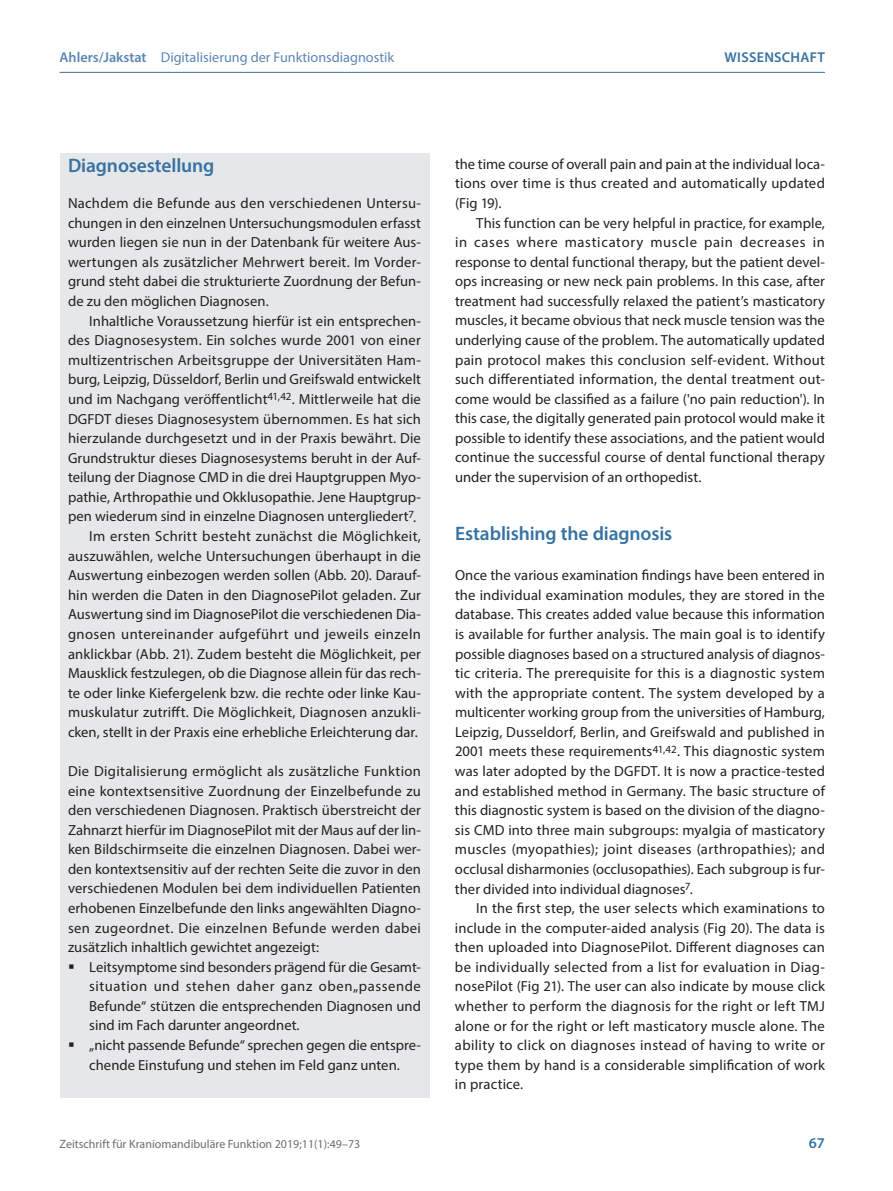
<style>
.page{position:relative;width:893px;height:1191px;background:#fff}
.page>*{position:absolute;margin:0;border:0;box-sizing:border-box;transform-origin:0 0}
.t1{font:600 19.5px "Myriad Pro";letter-spacing:-.005em;color:#3672a3}
.t2{font:600 15px "Myriad Pro";color:#3672a3}
.t3{font:14.7px/19.5px "Myriad Pro";letter-spacing:.005em;color:#231f20;text-align:justify}
.t4{font:14.7px "Myriad Pro";letter-spacing:.03em;color:#231f20}
.t5{font:14.25px "Myriad Pro";color:#5c86b3}
.t6{font:600 14.25px "Myriad Pro";color:#3672a3}
.t7{font:12px "Myriad Pro";color:#6c6d70}
.s1{font-weight:600}
</style>
<div class="page">
<hr style="left:60px;top:72px;width:765px;height:1px;background:#3672a3">
<div style="left:60px;top:153px;width:369px;height:944px;background:#e6e7e9"></div>
<p class="t5" style="left:60px;top:48px;width:336px"><span class="s1">Ahlers/Jakstat</span> Digitalisierung der Funktionsdiagnostik</p>
<p class="t6" style="left:725px;top:48px;width:22px">Wissenschaft</p>
<h1 class="t1" style="left:68px;top:153px;width:148px">Diagnosestellung</h1>
<p class="t3" style="left:68px;top:193px;width:354px">Nachdem die Befunde aus den verschiedenen Untersu&shy;chungen in den einzelnen Untersuchungsmodulen erfasst wurden liegen sie nun in der Datenbank für weitere Aus&shy;wertungen als zusätzlicher Mehrwert bereit. Im Vorder&shy;grund steht dabei die strukturierte Zuordnung der Befun&shy;de zu den möglichen Diagnosen.</p>
<p class="t3" style="left:89px;top:311px;width:333px">Inhaltliche Voraussetzung hierfür ist ein entsprechen-</p>
<p class="t3" style="left:68px;top:330px;width:354px">des Diagnosesystem. Ein solches wurde 2001 von einer</p>
<p class="t3" style="left:68px;top:350px;width:354px">multizentrischen Arbeitsgruppe der Universitäten Ham-</p>
<p class="t3" style="left:68px;top:369px;width:354px">burg, Leipzig, Düsseldorf, Berlin und Greifswald entwickelt</p>
<p class="t3" style="left:68px;top:389px;width:354px">und im Nachgang veröffentlicht<sup>41,42</sup>. Mittlerweile hat die</p>
<p class="t3" style="left:68px;top:409px;width:354px">DGFDT dieses Diagnosesystem übernommen. Es hat sich</p>
<p class="t3" style="left:68px;top:428px;width:354px">hierzulande durchgesetzt und in der Praxis bewährt. Die</p>
<p class="t3" style="left:68px;top:448px;width:354px">Grundstruktur dieses Diagnosesystems beruht in der Auf-</p>
<p class="t3" style="left:68px;top:467px;width:354px">teilung der Diagnose CMD in die drei Hauptgruppen Myo-</p>
<p class="t3" style="left:68px;top:487px;width:354px">pathie, Arthropathie und Okklusopathie. Jene Hauptgrup-</p>
<p class="t3" style="left:68px;top:506px;width:350px">pen wiederum sind in einzelne Diagnosen untergliedert<sup>7</sup>.</p>
<p class="t3" style="left:89px;top:526px;width:333px">Im ersten Schritt besteht zunächst die Möglichkeit,</p>
<p class="t3" style="left:68px;top:546px;width:354px">auszuwählen, welche Untersuchungen überhaupt in die</p>
<p class="t3" style="left:68px;top:565px;width:354px">Auswertung einbezogen werden sollen (Abb. 20). Darauf-</p>
<p class="t3" style="left:68px;top:585px;width:354px">hin werden die Daten in den DiagnosePilot geladen. Zur</p>
<p class="t3" style="left:68px;top:604px;width:354px">Auswertung sind im DiagnosePilot die verschiedenen Dia-</p>
<p class="t4" style="left:68px;top:625px;width:354px">gnosen untereinander aufgeführt und jeweils einzeln</p>
<p class="t3" style="left:68px;top:643px;width:354px">anklickbar (Abb. 21). Zudem besteht die Möglichkeit, per</p>
<p class="t3" style="left:68px;top:663px;width:354px">Mausklick festzulegen, ob die Diagnose allein für das rech-</p>
<p class="t3" style="left:68px;top:683px;width:354px">te oder linke Kiefergelenk bzw. die rechte oder linke Kau-</p>
<p class="t3" style="left:68px;top:702px;width:354px">muskulatur zutrifft. Die Möglichkeit, Diagnosen anzukli-</p>
<p class="t3" style="left:68px;top:722px;width:351px">cken, stellt in der Praxis eine erhebliche Erleichterung dar.</p>
<p class="t3" style="left:68px;top:761px;width:354px">Die Digitalisierung ermöglicht als zusätzliche Funktion eine kontextsensitive Zuordnung der Einzelbefunde zu den verschiedenen Diagnosen. Praktisch überstreicht der Zahnarzt hierfür im DiagnosePilot mit der Maus auf der lin&shy;ken Bildschirmseite die einzelnen Diagnosen. Dabei wer&shy;den kontextsensitiv auf der rechten Seite die zuvor in den verschiedenen Modulen bei dem individuellen Patienten erhobenen Einzelbefunde den links angewählten Diagno&shy;sen zugeordnet. Die einzelnen Befunde werden dabei zusätzlich inhaltlich gewichtet angezeigt:</p>
<p class="t3" style="left:89px;top:956px;width:333px;text-indent:-21px">▪ Leitsymptome sind besonders prägend für die Gesamt&shy;situation und stehen daher ganz oben„passende Befunde“ stützen die entsprechenden Diagnosen und sind im Fach darunter angeordnet.</p>
<p class="t3" style="left:68px;top:1035px;width:354px;text-align:center">▪ „nicht passende Befunde“ sprechen gegen die entspre&shy;chende Einstufung und stehen im Feld ganz unten.</p>
<p class="t3" style="left:455px;top:154px;width:371px">the time course of overall pain and pain at the individual loca&shy;tions over time is thus created and automatically updated (Fig 19).</p>
<p class="t3" style="left:455px;top:213px;width:371px;text-indent:21px">This function can be very helpful in practice, for example, in cases where masticatory muscle pain decreases in response to dental functional therapy, but the patient devel&shy;ops increasing or new neck pain problems. In this case, after treatment had successfully relaxed the patient’s masticatory muscles, it became obvious that neck muscle tension was the underlying cause of the problem. The automatically updated pain protocol makes this conclusion self-evident. Without such differentiated information, the dental treatment out&shy;come would be classified as a failure ('no pain reduction'). In this case, the digitally generated pain protocol would make it possible to identify these associations, and the patient would continue the successful course of dental functional therapy under the supervision of an orthopedist.</p>
<h1 class="t1" style="left:455px;top:521px;width:219px">Establishing the diagnosis</h1>
<p class="t3" style="left:455px;top:565px;width:371px">Once the various examination findings have been entered in the individual examination modules, they are stored in the database. This creates added value because this information is available for further analysis. The main goal is to identify possible diagnoses based on a structured analysis of diagnos&shy;tic criteria. The prerequisite for this is a diagnostic system with the appropriate content. The system developed by a multicenter working group from the universities of Hamburg, Leipzig, Dusseldorf, Berlin, and Greifswald and published in 2001 meets these requirements<sup>41,42</sup>. This diagnostic system was later adopted by the DGFDT. It is now a practice-tested and established method in Germany. The basic structure of this diagnostic system is based on the division of the diagno&shy;sis CMD into three main subgroups: myalgia of masticatory muscles (myopathies); joint diseases (arthropathies); and occlusal disharmonies (occlusopathies). Each subgroup is fur&shy;ther divided into individual diagnoses<sup>7</sup>.</p>
<p class="t3" style="left:455px;top:898px;width:371px;text-indent:21px">In the first step, the user selects which examinations to include in the computer-aided analysis (Fig 20). The data is then uploaded into DiagnosePilot. Different diagnoses can be individually selected from a list for evaluation in Diag&shy;nosePilot (Fig 21). The user can also indicate by mouse click whether to perform the diagnosis for the right or left TMJ alone or for the right or left masticatory muscle alone. The ability to click on diagnoses instead of having to write or type them by hand is a considerable simplification of work in practice.</p>
<p class="t7" style="left:60px;top:1136px;width:302px">Zeitschrift für Kraniomandibuläre Funktion 2019;11(1):49–73</p>
<p class="t2" style="left:809px;top:1133px;width:18px">67</p>
</div>
